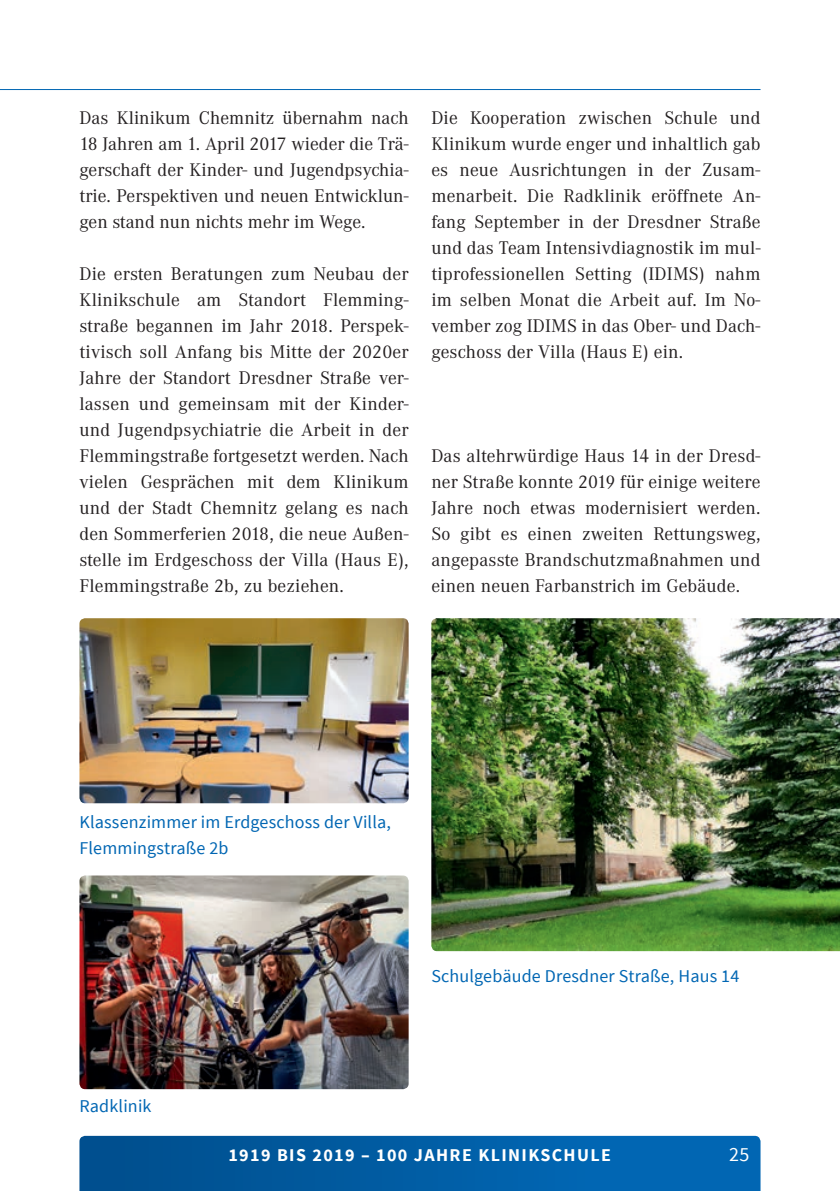
<style>
.page{position:relative;width:840px;height:1191px;background:#fff}
.page>*{position:absolute;margin:0;border:0;box-sizing:border-box;transform-origin:0 0}
.t1{font:20px "Source Sans Pro";color:#fff}
.t2{font:19px/26px "Corporate A";letter-spacing:.01em;color:#231f20;text-align:justify}
.t3{font:18px/26px "Source Sans Pro";letter-spacing:.01em;color:#0166b3}
.t4{font:700 18px "Source Sans Pro";letter-spacing:.075em;color:#fff}
</style>
<div class="page">
<svg style="left:79px;top:1135px;width:681px;height:56px;background:#055fa5"></svg>
<hr style="left:0;top:89px;width:760px;height:1px;background:#0166b3">
<img style="left:79px;top:618px;width:329px;height:185px">
<img style="left:79px;top:875px;width:329px;height:214px">
<img style="left:431px;top:618px;width:408px;height:333px">
<p class="t2" style="left:79px;top:105px;width:330px">Das Klinikum Chemnitz übernahm nach 18 Jahren am 1. April 2017 wieder die Trä&shy;gerschaft der Kinder- und Jugendpsychia&shy;trie. Perspektiven und neuen Entwicklun&shy;gen stand nun nichts mehr im Wege.</p>
<p class="t2" style="left:79px;top:261px;width:330px">Die ersten Beratungen zum Neubau der Klinikschule am Standort Flemming&shy;straße begannen im Jahr 2018. Perspek&shy;tivisch soll Anfang bis Mitte der 2020er Jahre der Standort Dresdner Straße ver&shy;lassen und gemeinsam mit der Kinder&shy;und Jugendpsychiatrie die Arbeit in der Flemmingstraße fortgesetzt werden. Nach vielen Gesprächen mit dem Klinikum und der Stadt Chemnitz gelang es nach den Sommerferien 2018, die neue Außen&shy;stelle im Erdgeschoss der Villa (Haus E), Flemmingstraße 2b, zu beziehen.</p>
<p class="t2" style="left:431px;top:105px;width:330px">Die Kooperation zwischen Schule und Klinikum wurde enger und inhaltlich gab es neue Ausrichtungen in der Zusam&shy;menarbeit. Die Radklinik eröffnete An&shy;fang September in der Dresdner Straße und das Team Intensivdiagnostik im mul&shy;tiprofessionellen Setting (IDIMS) nahm im selben Monat die Arbeit auf. Im No&shy;vember zog IDIMS in das Ober- und Dach&shy;geschoss der Villa (Haus E) ein.</p>
<p class="t2" style="left:431px;top:443px;width:330px">Das altehrwürdige Haus 14 in der Dresd&shy;ner Straße konnte 2019 für einige weitere Jahre noch etwas modernisiert werden.<br>So gibt es einen zweiten Rettungsweg, angepasste Brandschutzmaßnahmen und einen neuen Farbanstrich im Gebäude.</p>
<p class="t3" style="left:79px;top:809px;width:313px">Klassenzimmer im Erdgeschoss der Villa,<br>Flemmingstraße 2b</p>
<p class="t3" style="left:431px;top:963px;width:309px">Schulgebäude Dresdner Straße, Haus 14</p>
<p class="t3" style="left:79px;top:1093px;width:74px">Radklinik</p>
<p class="t4" style="left:228px;top:1143px;width:384px">1919 BIS 2019 – 100 JAHRE KLINIKSCHULE</p>
<p class="t1" style="left:729px;top:1141px;width:22px">25</p>
</div>
